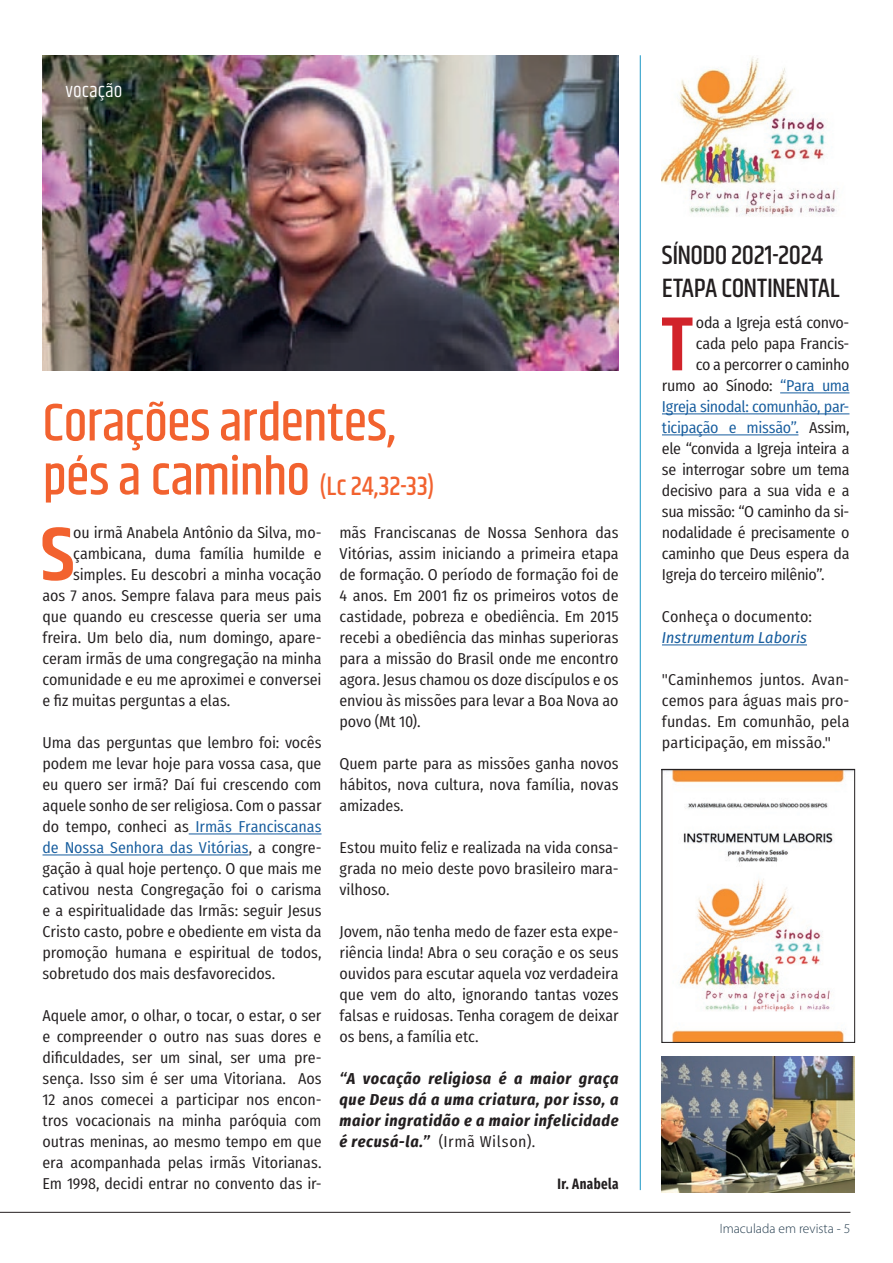
<style>
.page{position:relative;width:893px;height:1263px;background:#fff}
.page>*{position:absolute;margin:0;border:0;box-sizing:border-box;transform-origin:0 0}
.t1{font:600 77.1px "Khand";color:#f2622f;scale:1.06 1}
.t2{font:600 77.1px "Khand";color:#d1232a;scale:1.06 1}
.t3{font:500 54px "Khand";letter-spacing:-.01em;color:#f2622f}
.t4{font:500 27px/32.4px "Khand";letter-spacing:-.02em;color:#231f20}
.t5{font:500 27px "Khand";color:#f2622f}
.t6{font:19.5px "Khand";letter-spacing:.005em;color:#fff}
.t7{font:15.75px/21px "Fira Sans Condensed";letter-spacing:-.01em;color:#231f20;text-align:justify;scale:1.06 1}
.t8{font:italic 700 15.75px/21px "Fira Sans Condensed";letter-spacing:.035em;color:#231f20;text-align:justify;scale:1.06 1}
.t9{font:15.75px "Fira Sans Condensed";letter-spacing:-.025em;color:#175d9e;scale:1.06 1}
.t10{font:italic 15.75px "Fira Sans Condensed";letter-spacing:.005em;color:#175d9e;scale:1.06 1}
.t11{font:700 15px "Fira Sans Condensed";letter-spacing:.03em;color:#231f20;scale:.9 1}
.t12{font:300 13.5px "Myriad Pro";color:#243c4e}
.s1{font-size:54px}
.s2{color:#175d9e}
.s3{font-weight:400;font-style:normal}
.s4{color:#231f20}
</style>
<div class="page">
<hr style="left:0;top:1212px;width:850px;height:1px;background:#231f20">
<img style="left:43px;top:55px;width:576px;height:315px">
<hr style="left:189px;top:833px;width:133px;height:1px;background:#175d9e">
<hr style="left:43px;top:854px;width:206px;height:1px;background:#175d9e">
<img style="left:662px;top:57px;width:175px;height:159px">
<hr style="left:640px;top:55px;width:1px;height:1135px;background:#1a96c5">
<hr style="left:780px;top:392px;width:69px;height:1px;background:#175d9e">
<hr style="left:662px;top:413px;width:187px;height:1px;background:#175d9e">
<hr style="left:662px;top:434px;width:136px;height:1px;background:#175d9e">
<hr style="left:662px;top:644px;width:145px;height:1px;background:#175d9e">
<img style="left:664px;top:771px;width:189px;height:269px">
<div style="left:662px;top:769px;width:193px;height:273px;border:1px solid #231f20"></div>
<img style="left:662px;top:1056px;width:193px;height:137px">
<p class="t6" style="left:66px;top:79px;width:58px">vocação</p>
<h2 class="t3" style="left:43px;top:389px;width:355px">Corações ardentes,</h2>
<h3 class="t5" style="left:43px;top:469px;width:394px"><span class="s1">pés a caminho</span> (Lc 24,32-33)</h3>
<h1 class="t1" style="left:41px;top:503px;width:34px">S</h1>
<p class="t7" style="left:73px;top:521px;width:236px">ou irmã Anabela Antônio da Silva, mo-</p>
<p class="t7" style="left:73px;top:542px;width:236px">çambicana, duma família humilde e</p>
<p class="t7" style="left:73px;top:563px;width:236px">simples. Eu descobri a minha vocação</p>
<p class="t7" style="left:43px;top:584px;width:265px">aos 7 anos. Sempre falava para meus pais</p>
<p class="t7" style="left:43px;top:605px;width:265px">que quando eu crescesse queria ser uma</p>
<p class="t7" style="left:43px;top:626px;width:265px">freira. Um belo dia, num domingo, apare-</p>
<p class="t7" style="left:43px;top:647px;width:265px">ceram irmãs de uma congregação na minha</p>
<p class="t7" style="left:43px;top:668px;width:265px">comunidade e eu me aproximei e conversei</p>
<p class="t7" style="left:43px;top:689px;width:179px">e fiz muitas perguntas a elas.</p>
<p class="t7" style="left:43px;top:731px;width:265px">Uma das perguntas que lembro foi: vocês podem me levar hoje para vossa casa, que eu quero ser irmã? Daí fui crescendo com aquele sonho de ser religiosa. Com o passar do tempo, conheci as <span class="s2">Irmãs Franciscanas de Nossa Senhora das Vitórias</span>, a congre&shy;gação à qual hoje pertenço. O que mais me cativou nesta Congregação foi o carisma e a espiritualidade das Irmãs: seguir Jesus Cristo casto, pobre e obediente em vista da promoção humana e espiritual de todos, sobretudo dos mais desfavorecidos.</p>
<p class="t7" style="left:43px;top:1004px;width:265px">Aquele amor, o olhar, o tocar, o estar, o ser e compreender o outro nas suas dores e dificuldades, ser um sinal, ser uma pre&shy;sença. Isso sim é ser uma Vitoriana. Aos 12 anos comecei a participar nos encon&shy;tros vocacionais na minha paróquia com outras meninas, ao mesmo tempo em que era acompanhada pelas irmãs Vitorianas.<br>Em 1998, decidi entrar no convento das ir-</p>
<p class="t7" style="left:340px;top:520px;width:265px">mãs Franciscanas de Nossa Senhora das Vitórias, assim iniciando a primeira etapa de formação. O período de formação foi de 4 anos. Em 2001 fiz os primeiros votos de castidade, pobreza e obediência. Em 2015 recebi a obediência das minhas superioras para a missão do Brasil onde me encontro agora. Jesus chamou os doze discípulos e os enviou às missões para levar a Boa Nova ao povo (Mt 10).</p>
<p class="t7" style="left:340px;top:751px;width:265px">Quem parte para as missões ganha novos hábitos, nova cultura, nova família, novas amizades.</p>
<p class="t7" style="left:340px;top:835px;width:265px">Estou muito feliz e realizada na vida consa&shy;grada no meio deste povo brasileiro mara&shy;vilhoso.</p>
<p class="t7" style="left:340px;top:919px;width:265px">Jovem, não tenha medo de fazer esta expe&shy;riência linda! Abra o seu coração e os seus ouvidos para escutar aquela voz verdadeira que vem do alto, ignorando tantas vozes falsas e ruidosas. Tenha coragem de deixar os bens, a família etc.</p>
<p class="t8" style="left:340px;top:1068px;width:265px">“A vocação religiosa é a maior graça que Deus dá a uma criatura, por isso, a maior ingratidão e a maior infelicidade é recusá-la.” <span class="s3">(Irmã Wilson).</span></p>
<p class="t11" style="left:558px;top:1170px;width:69px">Ir. Anabela</p>
<h3 class="t4" style="left:662px;top:241px;width:179px">SÍNODO 2021-2024<br>ETAPA CONTINENTAL</h3>
<h1 class="t2" style="left:661px;top:293px;width:31px">T</h1>
<p class="t7" style="left:696px;top:311px;width:146px">oda a Igreja está convo-</p>
<p class="t7" style="left:696px;top:332px;width:146px">cada pelo papa Francis-</p>
<p class="t7" style="left:696px;top:353px;width:146px">co a percorrer o caminho</p>
<p class="t7" style="left:662px;top:374px;width:178px">rumo ao Sínodo: <span class="s2">“Para uma</span></p>
<p class="t9" style="left:662px;top:392px;width:178px">Igreja sinodal: comunhão, par-</p>
<p class="t9" style="left:662px;top:413px;width:178px">ticipação e missão”. <span class="s4">Assim,</span></p>
<p class="t7" style="left:662px;top:437px;width:178px">ele “convida a Igreja inteira a</p>
<p class="t7" style="left:662px;top:458px;width:178px">se interrogar sobre um tema</p>
<p class="t7" style="left:662px;top:479px;width:178px">decisivo para a sua vida e a</p>
<p class="t7" style="left:662px;top:500px;width:178px">sua missão: “O caminho da si-</p>
<p class="t7" style="left:662px;top:521px;width:178px">nodalidade é precisamente o</p>
<p class="t7" style="left:662px;top:542px;width:178px">caminho que Deus espera da</p>
<p class="t7" style="left:662px;top:563px;width:155px">Igreja do terceiro milênio”.</p>
<p class="t7" style="left:662px;top:605px;width:143px">Conheça o documento:</p>
<p class="t10" style="left:662px;top:627px;width:138px">Instrumentum Laboris</p>
<p class="t7" style="left:662px;top:668px;width:178px">"Caminhemos juntos. Avan&shy;cemos para águas mais pro&shy;fundas. Em comunhão, pela participação, em missão."</p>
<p class="t12" style="left:720px;top:1220px;width:132px">Imaculada em revista - 5</p>
</div>
